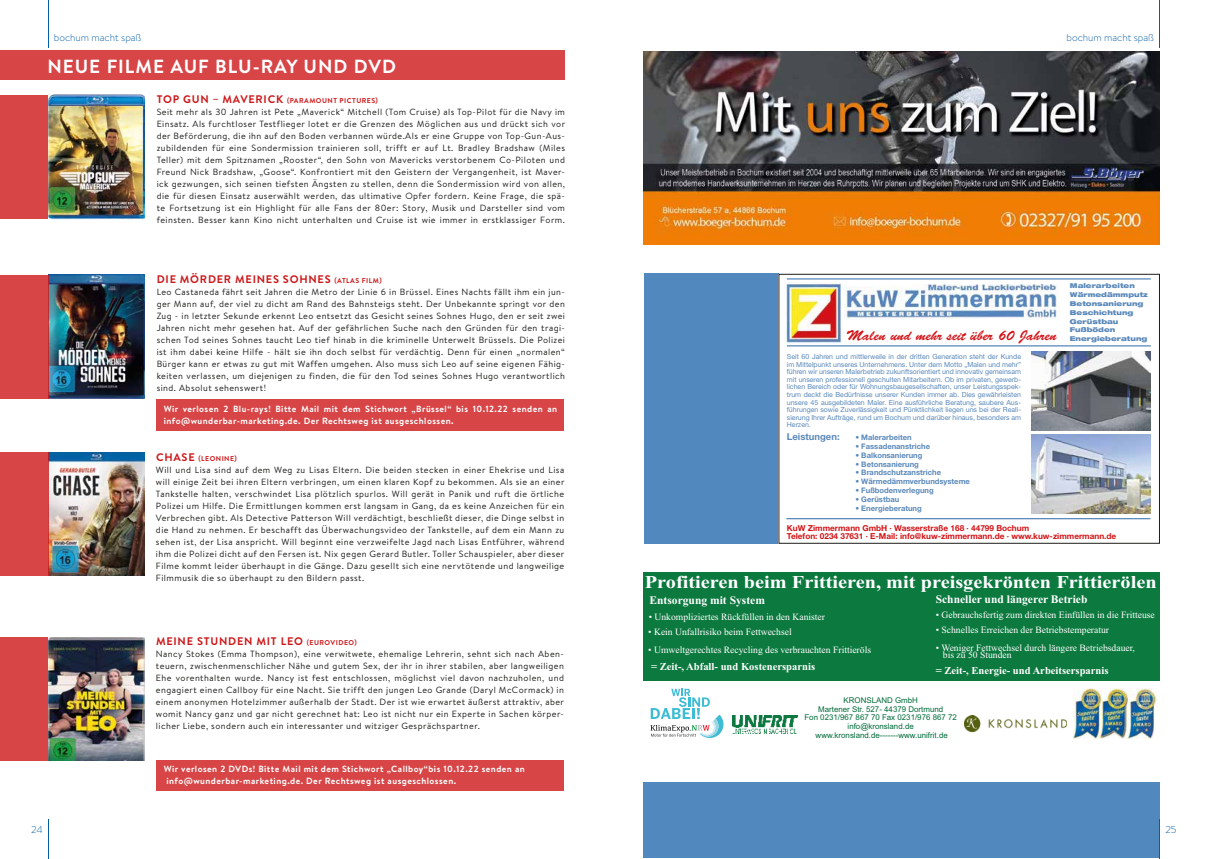
<style>
.page{position:relative;width:1208px;height:859px;background:#fff}
.page>*{position:absolute;margin:0;border:0;box-sizing:border-box;transform-origin:0 0}
.t1{font:700 19px "Brandon Text";letter-spacing:.1em;color:#fff}
.t2{font:700 19px "Brandon Text";letter-spacing:.05em;color:#fff}
.t3{font:700 18.1px "Times New Roman";color:#fff;scale:1.12 1}
.t4{font:14.3px "Brush Script Std";color:#d31216}
.t5{font:700 11.5px "Times New Roman";color:#fff}
.t6{font:700 11px "Brandon Text";letter-spacing:.07em;color:#cd1719}
.t7{font:700 10.6px "Times New Roman";color:#fff}
.t8{font:300 10px "Brandon Text";color:#055da9}
.t9{font:9.6px "Times New Roman";color:#fff}
.t10{font:700 9.5px "Helvetica Neue LT";color:#5a88ba}
.t11{font:9px/12px "Brandon Text";letter-spacing:.05em;color:#1d1d1b;text-align:justify}
.t12{font:700 9px/12px "Brandon Text";letter-spacing:.05em;color:#fff}
.t13{font:700 8.2px/8.9px "Helvetica Neue LT";color:#d31216}
.t14{font:7.9px/8.9px "Arial";color:#016b3a;text-align:center}
.t15{font:700 7.6px "Helvetica Neue LT";color:#5a88ba}
.t16{font:7px/7.6px "Helvetica Neue LT";color:#5a88ba;text-align:justify}
.t17{font:700 7px "Brandon Text";letter-spacing:.07em;color:#cd1719}
.t18{font:900 expanded 6.7px/8.9px "Helvetica Neue LT";color:#5a88ba}
.s1{font-size:11px}
.s2{font-size:7px}
</style>
<div class="page">
<div style="left:643px;top:274px;width:135px;height:270px;background:#5188be"></div>
<img style="left:1031px;top:351px;width:119px;height:79px">
<img style="left:1031px;top:435px;width:119px;height:79px">
<img style="left:784px;top:282px;width:58px;height:62px">
<img style="left:844px;top:284px;width:215px;height:36px">
<hr style="left:847px;top:282px;width:63px;height:4px;background:#fff">
<hr style="left:787px;top:278px;width:363px;height:2px;background:#5a88ba">
<hr style="left:787px;top:345px;width:363px;height:1px;background:#5a88ba">
<hr style="left:786px;top:518px;width:364px;height:1px;background:#5a88ba">
<div style="left:778px;top:274px;width:381px;height:270px;border:1px solid #1d1d1b"></div>
<img style="left:643px;top:51px;width:516px;height:194px">
<div style="left:0;top:51px;width:564px;height:29px;background:#d74547"></div>
<div style="left:0;top:95px;width:48px;height:123px;background:#d74547"></div>
<div style="left:643px;top:572px;width:516px;height:109px;background:#0c793f"></div>
<img style="left:1073px;top:689px;width:84px;height:50px">
<svg style="left:650px;top:689px;width:73px;height:49px"></svg>
<img style="left:732px;top:716px;width:66px;height:17px">
<img style="left:965px;top:715px;width:101px;height:16px">
<div style="left:0;top:637px;width:48px;height:123px;background:#d74547"></div>
<img style="left:48px;top:275px;width:97px;height:123px">
<div style="left:0;top:275px;width:48px;height:123px;background:#d74547"></div>
<img style="left:48px;top:452px;width:97px;height:124px">
<div style="left:0;top:452px;width:48px;height:124px;background:#d74547"></div>
<div style="left:643px;top:782px;width:516px;height:75px;background:#5188be"></div>
<img style="left:48px;top:94px;width:97px;height:126px">
<div style="left:157px;top:400px;width:407px;height:31px;background:#d74547"></div>
<img style="left:48px;top:637px;width:97px;height:124px">
<div style="left:157px;top:760px;width:407px;height:31px;background:#d74547"></div>
<hr style="left:48px;top:819px;width:1px;height:40px;background:#055da9">
<hr style="left:1159px;top:819px;width:1px;height:40px;background:#055da9">
<hr style="left:48px;top:0;width:1px;height:48px;background:#055da9">
<hr style="left:1159px;top:0;width:1px;height:48px;background:#055da9">
<p class="t8" style="left:54px;top:30px;width:89px">bochum macht spaß</p>
<p class="t8" style="left:1066px;top:30px;width:89px">bochum macht spaß</p>
<h1 class="t2" style="left:47px;top:53px;width:350px">NEUE FILME AUF BLU-RAY UND DVD</h1>
<h1 class="t1" style="left:92px;top:53px;width:434px">E FILME IM KINO, AUF BLU-RAY UND DVD</h1>
<p class="t17" style="left:157px;top:96px;width:223px"><span class="s1">TOP GUN – MAVERICK</span> (PARAMOUNT PICTURES)</p>
<p class="t11" style="left:157px;top:106px;width:410px">Seit mehr als 30 Jahren ist Pete „Maverick“ Mitchell (Tom Cruise) als Top-Pilot für die Navy im Einsatz. Als furchtloser Testflieger lotet er die Grenzen des Möglichen aus und drückt sich vor der Beförderung, die ihn auf den Boden verbannen würde.Als er eine Gruppe von Top-Gun-Aus&shy;zubildenden für eine Sondermission trainieren soll, trifft er auf Lt. Bradley Bradshaw (Miles Teller) mit dem Spitznamen „Rooster“, den Sohn von Mavericks verstorbenem Co-Piloten und Freund Nick Bradshaw, „Goose“. Konfrontiert mit den Geistern der Vergangenheit, ist Maver&shy;ick gezwungen, sich seinen tiefsten Ängsten zu stellen, denn die Sondermission wird von allen, die für diesen Einsatz auserwählt werden, das ultimative Opfer fordern. Keine Frage, die spä&shy;te Fortsetzung ist ein Highlight für alle Fans der 80er: Story, Musik und Darsteller sind vom feinsten. Besser kann Kino nicht unterhalten und Cruise ist wie immer in erstklassiger Form.</p>
<p class="t6" style="left:157px;top:272px;width:226px">DIE MÖRDER MEINES SOHNES <span class="s2">(ATLAS FILM)</span></p>
<p class="t11" style="left:157px;top:286px;width:410px">Leo Castaneda fährt seit Jahren die Metro der Linie 6 in Brüssel. Eines Nachts fällt ihm ein jun&shy;ger Mann auf, der viel zu dicht am Rand des Bahnsteigs steht. Der Unbekannte springt vor den Zug - in letzter Sekunde erkennt Leo entsetzt das Gesicht seines Sohnes Hugo, den er seit zwei Jahren nicht mehr gesehen hat. Auf der gefährlichen Suche nach den Gründen für den tragi&shy;schen Tod seines Sohnes taucht Leo tief hinab in die kriminelle Unterwelt Brüssels. Die Polizei ist ihm dabei keine Hilfe - hält sie ihn doch selbst für verdächtig. Denn für einen „normalen“ Bürger kann er etwas zu gut mit Waffen umgehen. Also muss sich Leo auf seine eigenen Fähig&shy;keiten verlassen, um diejenigen zu finden, die für den Tod seines Sohnes Hugo verantwortlich sind. Absolut sehenswert!</p>
<p class="t12" style="left:164px;top:403px;width:395px">Wir verlosen 2 Blu-rays! Bitte Mail mit dem Stichwort „Brüssel“ bis 10.12.22 senden an info@wunderbar-marketing.de. Der Rechtsweg ist ausgeschlossen.</p>
<p class="t17" style="left:156px;top:454px;width:82px"><span class="s1">CHASE</span> (LEONINE)</p>
<p class="t11" style="left:156px;top:464px;width:410px">Will und Lisa sind auf dem Weg zu Lisas Eltern. Die beiden stecken in einer Ehekrise und Lisa will einige Zeit bei ihren Eltern verbringen, um einen klaren Kopf zu bekommen. Als sie an einer Tankstelle halten, verschwindet Lisa plötzlich spurlos. Will gerät in Panik und ruft die örtliche Polizei um Hilfe. Die Ermittlungen kommen erst langsam in Gang, da es keine Anzeichen für ein Verbrechen gibt. Als Detective Patterson Will verdächtigt, beschließt dieser, die Dinge selbst in die Hand zu nehmen. Er beschafft das Überwachungsvideo der Tankstelle, auf dem ein Mann zu sehen ist, der Lisa anspricht. Will beginnt eine verzweifelte Jagd nach Lisas Entführer, während ihm die Polizei dicht auf den Fersen ist. Nix gegen Gerard Butler. Toller Schauspieler, aber dieser Filme kommt leider überhaupt in die Gänge. Dazu gesellt sich eine nervtötende und langweilige Filmmusik die so überhaupt zu den Bildern passt.</p>
<p class="t6" style="left:156px;top:633px;width:202px">MEINE STUNDEN MIT LEO <span class="s2">(EUROVIDEO)</span></p>
<p class="t11" style="left:156px;top:647px;width:409px">Nancy Stokes (Emma Thompson), eine verwitwete, ehemalige Lehrerin, sehnt sich nach Aben&shy;teuern, zwischenmenschlicher Nähe und gutem Sex, der ihr in ihrer stabilen, aber langweiligen Ehe vorenthalten wurde. Nancy ist fest entschlossen, möglichst viel davon nachzuholen, und engagiert einen Callboy für eine Nacht. Sie trifft den jungen Leo Grande (Daryl McCormack) in einem anonymen Hotelzimmer außerhalb der Stadt. Der ist wie erwartet äußerst attraktiv, aber womit Nancy ganz und gar nicht gerechnet hat: Leo ist nicht nur ein Experte in Sachen körper&shy;licher Liebe, sondern auch ein interessanter und witziger Gesprächspartner.</p>
<p class="t12" style="left:164px;top:762px;width:362px">Wir verlosen 2 DVDs! Bitte Mail mit dem Stichwort „Callboy“bis 10.12.22 senden an info@wunderbar-marketing.de. Der Rechtsweg ist ausgeschlossen.</p>
<h3 class="t4" style="left:846px;top:327px;width:212px">Malen und mehr seit über 60 Jahren</h3>
<p class="t18" style="left:1070px;top:281px;width:80px">Malerarbeiten<br>Wärmedämmputz<br>Betonsanierung<br>Beschichtung<br>Gerüstbau<br>Fußböden<br>Energieberatung</p>
<p class="t16" style="left:787px;top:352px;width:236px">Seit 60 Jahren und mittlerweile in der dritten Generation steht der Kunde im Mittelpunkt unseres Unternehmens. Unter dem Motto „Malen und mehr” führen wir unseren Malerbetrieb zukunftsorientiert und innovativ gemeinsam mit unseren professionell geschulten Mitarbeitern. Ob im privaten, gewerb&shy;lichen Bereich oder für Wohnungsbaugesellschaften, unser Leistungsspek&shy;trum deckt die Bedürfnisse unserer Kunden immer ab. Dies gewährleisten unsere 45 ausgebildeten Maler. Eine ausführliche Beratung, saubere Aus&shy;führungen sowie Zuverlässigkeit und Pünktlichkeit liegen uns bei der Reali&shy;sierung Ihrer Aufträge, rund um Bochum und darüber hinaus, besonders am Herzen.</p>
<p class="t10" style="left:787px;top:431px;width:54px">Leistungen:</p>
<p class="t15" style="left:855px;top:432px;width:58px">• Malerarbeiten</p>
<p class="t15" style="left:855px;top:441px;width:76px">• Fassadenanstriche</p>
<p class="t15" style="left:855px;top:450px;width:69px">• Balkonsanierung</p>
<p class="t15" style="left:855px;top:459px;width:65px">• Betonsanierung</p>
<p class="t15" style="left:855px;top:468px;width:87px">• Brandschutzanstriche</p>
<p class="t15" style="left:855px;top:477px;width:116px">• Wärmedämmverbundsysteme</p>
<p class="t15" style="left:855px;top:486px;width:80px">• Fußbodenverlegung</p>
<p class="t15" style="left:855px;top:495px;width:45px">• Gerüstbau</p>
<p class="t15" style="left:855px;top:503px;width:68px">• Energieberatung</p>
<p class="t13" style="left:787px;top:523px;width:331px">KuW Zimmermann GmbH · Wasserstraße 168 · 44799 Bochum<br>Telefon: 0234 37631 · E-Mail: info@kuw-zimmermann.de · www.kuw-zimmermann.de</p>
<h2 class="t3" style="left:645px;top:569px;width:458px">Profitieren beim Frittieren, mit preisgekrönten Frittierölen</h2>
<p class="t5" style="left:649px;top:591px;width:117px">Entsorgung mit System</p>
<p class="t9" style="left:649px;top:610px;width:178px">• Unkompliziertes Rückfüllen in den Kanister</p>
<p class="t5" style="left:935px;top:591px;width:153px">Schneller und längerer Betrieb</p>
<p class="t9" style="left:935px;top:608px;width:220px">• Gebrauchsfertig zum direkten Einfüllen in die Fritteuse</p>
<p class="t9" style="left:648px;top:625px;width:145px">• Kein Unfallrisiko beim Fettwechsel</p>
<p class="t9" style="left:648px;top:643px;width:224px">• Umweltgerechtes Recycling des verbrauchten Frittieröls</p>
<p class="t7" style="left:651px;top:658px;width:165px">= Zeit-, Abfall- und Kostenersparnis</p>
<p class="t9" style="left:935px;top:623px;width:175px">• Schnelles Erreichen der Betriebstemperatur</p>
<p class="t9" style="left:935px;top:641px;width:201px">• Weniger Fettwechsel durch längere Betriebsdauer,</p>
<p class="t9" style="left:943px;top:648px;width:70px">bis zu 50 Stunden</p>
<p class="t7" style="left:935px;top:662px;width:174px">= Zeit-, Energie- und Arbeitsersparnis</p>
<p class="t14" style="left:804px;top:695px;width:154px">KRONSLAND GmbH<br>Martener Str. 527- 44379 Dortmund<br>Fon 0231/967 867 70 Fax 0231/976 867 72 info@kronsland.de</p>
<p class="t14" style="left:815px;top:731px;width:134px">www.kronsland.de-------www.unifrit.de</p>
<p class="t8" style="left:31px;top:822px;width:13px">24</p>
<p class="t8" style="left:1165px;top:822px;width:13px">25</p>
</div>
